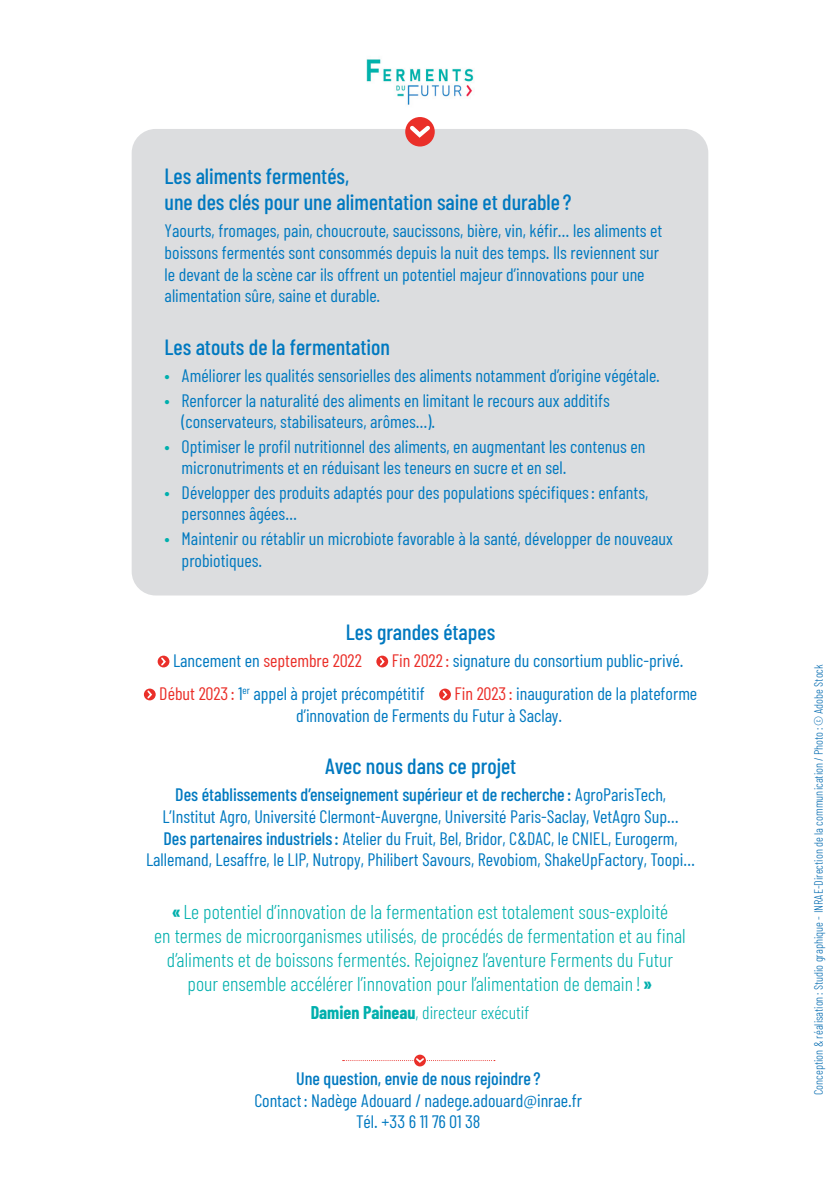
<style>
.page{position:relative;width:840px;height:1191px;background:#fff}
.page>*{position:absolute;margin:0;border:0;box-sizing:border-box;transform-origin:0 0}
.t1{font:500 22px/26.4px "Barlow Condensed";color:#0079c0}
.t2{font:300 20px/24px "Barlow Condensed";color:#00afad;text-align:center}
.t3{font:18px/21.6px "Barlow Condensed";color:#0079c0}
.t4{font:500 18px "Barlow Condensed";color:#0079c0}
.t5{font:300 18px "Barlow Condensed";color:#00afad}
.t6{font:18px "Barlow Condensed";color:#ea2f29}
.t7{font:300 12px "Barlow Condensed";color:#0169af}
.s1{color:#00afad}
.s2{color:#0079c0}
.s3{color:#ea2f29}
.s4{font-weight:500}
.s5{font-weight:700}
</style>
<div class="page">
<div style="left:132px;top:129px;width:576px;height:466px;background:#dcdddf;border-radius:24px"></div>
<div style="left:405px;top:117px;width:29px;height:29px;background:#ea2f29;border-radius:50%"></div>
<svg style="left:406px;top:122px;width:27px;height:19px"></svg>
<svg style="left:157px;top:655px;width:12px;height:12px"></svg>
<svg style="left:159px;top:656px;width:8px;height:11px"></svg>
<svg style="left:376px;top:655px;width:12px;height:12px"></svg>
<svg style="left:378px;top:656px;width:7px;height:11px"></svg>
<svg style="left:144px;top:688px;width:12px;height:12px"></svg>
<svg style="left:146px;top:689px;width:7px;height:11px"></svg>
<div style="left:439px;top:688px;width:11px;height:12px;background:#ea2f29;border-radius:50%"></div>
<svg style="left:441px;top:689px;width:7px;height:11px"></svg>
<img style="left:366px;top:59px;width:108px;height:46px">
<svg style="left:414px;top:1054px;width:11px;height:12px"></svg>
<svg style="left:342px;top:1056px;width:152px;height:8px"></svg>
<p class="t1" style="left:164px;top:162px;width:408px">Les aliments fermentés,<br>une des clés pour une alimentation saine et durable ?</p>
<p class="t3" style="left:164px;top:220px;width:499px">Yaourts, fromages, pain, choucroute, saucissons, bière, vin, kéfir… les aliments et boissons fermentés sont consommés depuis la nuit des temps. Ils reviennent sur le devant de la scène car ils offrent un potentiel majeur d’innovations pour une alimentation sûre, saine et durable.</p>
<p class="t1" style="left:164px;top:333px;width:227px">Les atouts de la fermentation</p>
<p class="t3" style="left:164px;top:364px;width:496px"><span class="s1">•</span> Améliorer les qualités sensorielles des aliments notamment d’origine végétale.</p>
<p class="t3" style="left:181px;top:389px;width:429px;text-indent:-17px"><span class="s1">•</span> Renforcer la naturalité des aliments en limitant le recours aux additifs (conservateurs, stabilisateurs, arômes…).</p>
<p class="t3" style="left:181px;top:435px;width:465px;text-indent:-17px"><span class="s1">•</span> Optimiser le profil nutritionnel des aliments, en augmentant les contenus en micronutriments et en réduisant les teneurs en sucre et en sel.</p>
<p class="t3" style="left:181px;top:481px;width:468px;text-indent:-17px"><span class="s1">•</span> Développer des produits adaptés pour des populations spécifiques: enfants, personnes âgées…</p>
<p class="t3" style="left:181px;top:527px;width:492px;text-indent:-17px"><span class="s1">•</span> Maintenir ou rétablir un microbiote favorable à la santé, développer de nouveaux probiotiques.</p>
<p class="t1" style="left:346px;top:618px;width:151px">Les grandes étapes</p>
<p class="t6" style="left:173px;top:649px;width:190px"><span class="s2">Lancement en</span> septembre 2022</p>
<p class="t3" style="left:391px;top:649px;width:293px"><span class="s3">Fin 2022 :</span> signature du consortium public-privé.</p>
<p class="t3" style="left:159px;top:682px;width:267px"><span class="s3">Début 2023 :</span> 1<sup>er</sup> appel à projet précompétitif</p>
<p class="t3" style="left:296px;top:682px;width:402px;text-indent:158px"><span class="s3">Fin 2023 :</span> inauguration de la plateforme d’innovation de Ferments du Futur à Saclay.</p>
<p class="t1" style="left:325px;top:752px;width:193px">Avec nous dans ce projet</p>
<p class="t3" style="left:146px;top:783px;width:550px;text-align:center"><span class="s4">Des établissements d’enseignement supérieur et de recherche :</span> AgroParisTech,<br>L’Institut Agro, Université Clermont-Auvergne, Université Paris-Saclay, VetAgro Sup…<br><span class="s4">Des partenaires industriels:</span> Atelier du Fruit, Bel, Bridor, C&amp;DAC, le CNIEL, Eurogerm, Lallemand, Lesaffre, le LIP, Nutropy, Philibert Savours, Revobiom, ShakeUpFactory, Toopi…</p>
<p class="t2" style="left:154px;top:899px;width:532px"><span class="s5">«</span> Le potentiel d’innovation de la fermentation est totalement sous-exploité<br>en termes de microorganismes utilisés, de procédés de fermentation et au final d’aliments et de boissons fermentés. Rejoignez l’aventure Ferments du Futur pour ensemble accélérer l’innovation pour l’alimentation de demain ! <span class="s5">»</span></p>
<p class="t5" style="left:310px;top:1001px;width:220px"><span class="s5">Damien Paineau</span>, directeur exécutif</p>
<p class="t4" style="left:296px;top:1067px;width:246px">Une question, envie de nous rejoindre ?</p>
<p class="t3" style="left:254px;top:1088px;width:329px">Contact: Nadège Adouard / nadege.adouard@inrae.fr</p>
<p class="t3" style="left:356px;top:1110px;width:126px">Tél. +33 6 11 76 01 38</p>
<p class="t7" style="left:810px;top:1094px;width:432px;rotate:-90deg">Conception &amp; réalisation : Studio graphique - INRAE-Direction de la communication / Photo : ©Adobe Stock</p>
</div>
